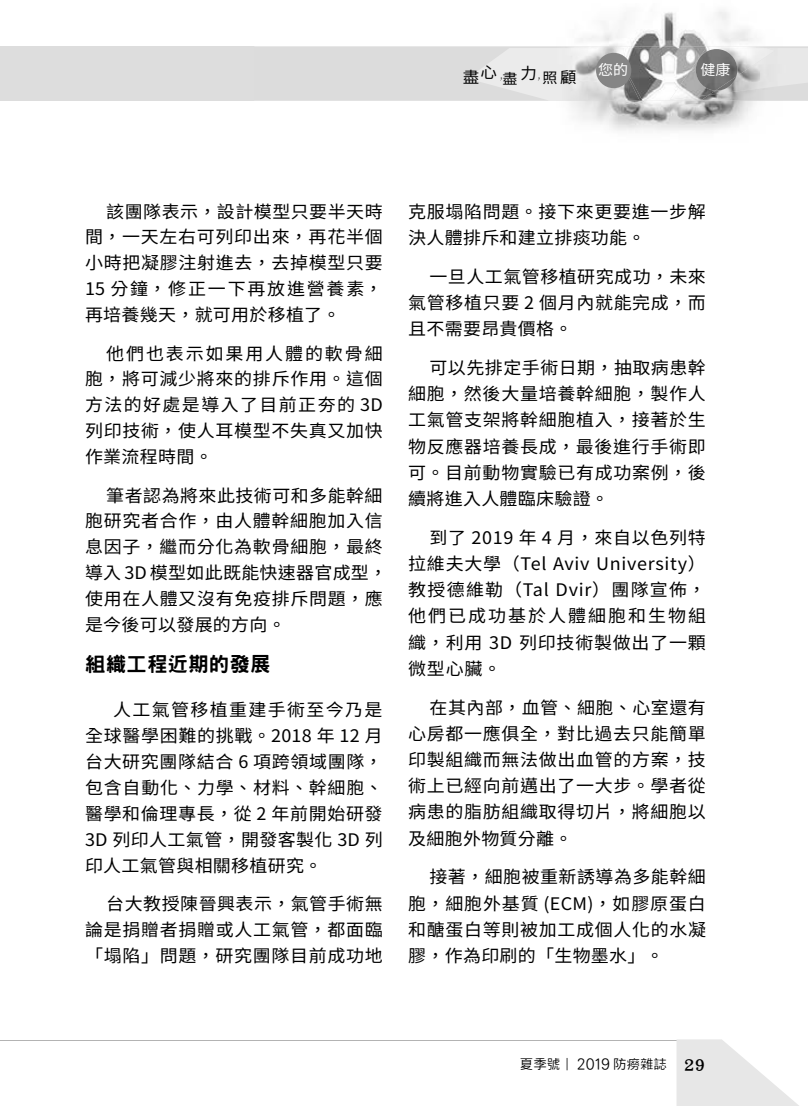
<style>
.page{position:relative;width:808px;height:1106px;background:#fff}
.page>*{position:absolute;margin:0;border:0;box-sizing:border-box;transform-origin:0 0}
.t1{font:800 20.25px "Han Wang Hei";letter-spacing:.02em;color:#000}
.t2{font:17.25px/25.8px "Source Han Sans TW";letter-spacing:.035em;color:#000;text-align:justify;scale:1.04 1}
.t3{font:17.25px "Han Wang Yan Kai";color:#000;scale:1.04 1}
.t4{font:15.9px "Source Han Sans TW";color:#000;scale:1.04 1}
.t5{font:14.4px "Source Han Sans TW";color:#fff;scale:1.04 1}
.t6{font:300 13.5px "Han Wang Hei";color:#000}
.s1{font-size:15px}
</style>
<div class="page">
<hr style="left:0;top:1040px;width:686px;height:1px;background:#b3b3b3">
<svg style="left:676px;top:1039px;width:123px;height:67px"></svg>
<div style="left:0;top:47px;width:808px;height:54px;background:#ddd"></div>
<img style="left:254px;top:11px;width:554px;height:120px">
<img style="left:254px;top:47px;width:554px;height:54px">
<img style="left:642px;top:48px;width:67px;height:53px">
<img style="left:775px;top:48px;width:33px;height:47px">
<img style="left:670px;top:48px;width:105px;height:52px">
<img style="left:467px;top:48px;width:146px;height:53px">
<img style="left:613px;top:48px;width:29px;height:53px">
<img style="left:696px;top:49px;width:41px;height:42px">
<div style="left:596px;top:53px;width:35px;height:35px;background:#858585;border-radius:50%"></div>
<p class="t4" style="left:463px;top:66px;width:111px">盡心<sub>盡</sub>力<sub>照</sub>顧</p>
<p class="t5" style="left:598px;top:62px;width:30px">您的</p>
<p class="t5" style="left:701px;top:62px;width:30px">健康</p>
<p class="t2" style="left:85px;top:199px;width:288px;text-indent:21px">該團隊表示，設計模型只要半天時間，一天左右可列印出來，再花半個小時把凝膠注射進去，去掉模型只要15 分鐘，修正一下再放進營養素，再培養幾天，就可用於移植了。</p>
<p class="t2" style="left:85px;top:341px;width:288px;text-indent:21px">他們也表示如果用人體的軟骨細胞，將可減少將來的排斥作用。這個方法的好處是導入了目前正夯的 3D列印技術，使人耳模型不失真又加快作業流程時間。</p>
<p class="t2" style="left:85px;top:483px;width:292px;text-align:left;text-indent:21px">筆者認為將來此技術可和多能幹細胞研究者合作，由人體幹細胞加入信息因子，繼而分化為軟骨細胞，最終導入 3D 模型如此既能快速器官成型，使用在人體又沒有免疫排斥問題，應是今後可以發展的方向。</p>
<p class="t1" style="left:85px;top:653px;width:187px">組織工程近期的發展</p>
<p class="t2" style="left:85px;top:697px;width:288px;text-indent:28px">人工氣管移植重建手術至今乃是全球醫學困難的挑戰。2018 年 12 月台大研究團隊結合 6 項跨領域團隊，包含自動化、力學、材料、幹細胞、醫學和倫理專長，從 2 年前開始研發3D 列印人工氣管，開發客製化 3D 列印人工氣管與相關移植研究。</p>
<p class="t2" style="left:85px;top:891px;width:288px;text-indent:21px">台大教授陳晉興表示，氣管手術無論是捐贈者捐贈或人工氣管，都面臨「塌陷」問題，研究團隊目前成功地</p>
<p class="t2" style="left:408px;top:199px;width:288px">克服塌陷問題。接下來更要進一步解決人體排斥和建立排痰功能。</p>
<p class="t2" style="left:408px;top:264px;width:288px;text-indent:21px">一旦人工氣管移植研究成功，未來氣管移植只要 2 個月內就能完成，而且不需要昂貴價格。</p>
<p class="t2" style="left:408px;top:355px;width:288px;text-indent:21px">可以先排定手術日期，抽取病患幹細胞，然後大量培養幹細胞，製作人工氣管支架將幹細胞植入，接著於生物反應器培養長成，最後進行手術即可。目前動物實驗已有成功案例，後續將進入人體臨床驗證。</p>
<p class="t2" style="left:408px;top:525px;width:288px;text-indent:21px">到了 2019 年 4 月，來自以色列特拉維夫大學（Tel Aviv University）教授德維勒（Tal Dvir）團隊宣佈，他們已成功基於人體細胞和生物組織，利用 3D 列印技術製做出了一顆微型心臟。</p>
<p class="t2" style="left:408px;top:694px;width:288px;text-indent:21px">在其內部，血管、細胞、心室還有心房都一應俱全，對比過去只能簡單印製組織而無法做出血管的方案，技術上已經向前邁出了一大步。學者從病患的脂肪組織取得切片，將細胞以及細胞外物質分離。</p>
<p class="t2" style="left:408px;top:864px;width:288px;text-indent:21px">接著，細胞被重新誘導為多能幹細胞，細胞外基質 (ECM)，如膠原蛋白和醣蛋白等則被加工成個人化的水凝膠，作為印刷的「生物墨水」。</p>
<p class="t6" style="left:520px;top:1057px;width:149px">夏季號｜ <span class="s1">2019</span> 防癆雜誌</p>
<p class="t3" style="left:684px;top:1056px;width:22px">29</p>
</div>
